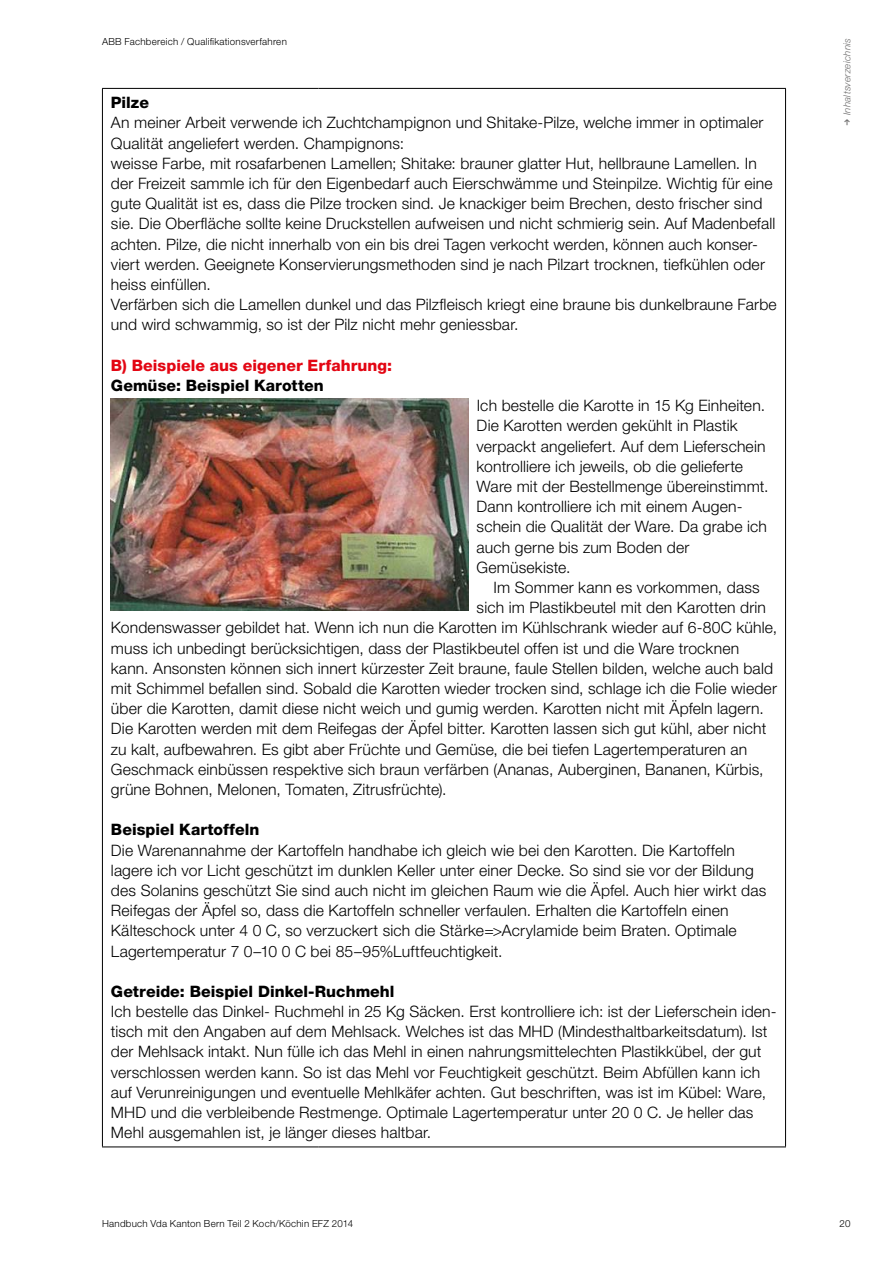
<style>
.page{position:relative;width:893px;height:1263px;background:#fff}
.page>*{position:absolute;margin:0;border:0;box-sizing:border-box;transform-origin:0 0}
.t1{font:300 15.75px/20.2px "Helvetica Neue LT Std";letter-spacing:.01em;color:#000}
.t2{font:800 15.75px "Helvetica Neue LT Std";color:#000}
.t3{font:800 15.75px "Helvetica Neue LT Std";letter-spacing:.005em;color:#e30613}
.t4{font:300 9.75px "Helvetica Neue LT Std";letter-spacing:.025em;color:#000}
.t5{font:italic 300 9.75px "Helvetica Neue LT Std";letter-spacing:.015em;color:#706f6f}
</style>
<div class="page">
<hr style="left:102px;top:88px;width:217px;height:1px;background:#000">
<hr style="left:102px;top:89px;width:1px;height:1057px;background:#000">
<hr style="left:319px;top:88px;width:467px;height:1px;background:#000">
<hr style="left:785px;top:89px;width:1px;height:1057px;background:#000">
<hr style="left:102px;top:1146px;width:217px;height:1px;background:#000">
<hr style="left:319px;top:1146px;width:467px;height:1px;background:#000">
<img style="left:111px;top:398px;width:357px;height:213px">
<p class="t4" style="left:102px;top:36px;width:186px">ABB Fachbereich / Qualifikationsverfahren</p>
<p class="t2" style="left:111px;top:93px;width:40px">Pilze</p>
<p class="t1" style="left:111px;top:112px;width:667px">An meiner Arbeit verwende ich Zuchtchampignon und Shitake-Pilze, welche immer in optimaler Qualität angeliefert werden. Champignons:<br>weisse Farbe, mit rosafarbenen Lamellen; Shitake: brauner glatter Hut, hellbraune Lamellen. In der Freizeit sammle ich für den Eigenbedarf auch Eierschwämme und Steinpilze. Wichtig für eine gute Qualität ist es, dass die Pilze trocken sind. Je knackiger beim Brechen, desto frischer sind sie. Die Oberfläche sollte keine Druckstellen aufweisen und nicht schmierig sein. Auf Madenbefall achten. Pilze, die nicht innerhalb von ein bis drei Tagen verkocht werden, können auch konser&shy;viert werden. Geeignete Konservierungsmethoden sind je nach Pilzart trocknen, tiefkühlen oder heiss einfüllen.<br>Verfärben sich die Lamellen dunkel und das Pilzfleisch kriegt eine braune bis dunkelbraune Farbe und wird schwammig, so ist der Pilz nicht mehr geniessbar.</p>
<p class="t3" style="left:111px;top:356px;width:283px">B) Beispiele aus eigener Erfahrung:</p>
<p class="t2" style="left:111px;top:376px;width:214px">Gemüse: Beispiel Karotten</p>
<p class="t1" style="left:477px;top:395px;width:293px">Ich bestelle die Karotte in 15 Kg Einheiten.<br>Die Karotten werden gekühlt in Plastik verpackt angeliefert. Auf dem Lieferschein kontrolliere ich jeweils, ob die gelieferte Ware mit der Bestellmenge übereinstimmt.<br>Dann kontrolliere ich mit einem Augen&shy;schein die Qualität der Ware. Da grabe ich auch gerne bis zum Boden der Gemüsekiste.</p>
<p class="t1" style="left:494px;top:577px;width:268px">Im Sommer kann es vorkommen, dass</p>
<p class="t1" style="left:477px;top:597px;width:291px">sich im Plastikbeutel mit den Karotten drin</p>
<p class="t1" style="left:111px;top:617px;width:668px">Kondenswasser gebildet hat. Wenn ich nun die Karotten im Kühlschrank wieder auf 6-80C kühle,</p>
<p class="t1" style="left:111px;top:637px;width:630px">muss ich unbedingt berücksichtigen, dass der Plastikbeutel offen ist und die Ware trocknen</p>
<p class="t1" style="left:111px;top:658px;width:664px">kann. Ansonsten können sich innert kürzester Zeit braune, faule Stellen bilden, welche auch bald</p>
<p class="t1" style="left:111px;top:678px;width:668px">mit Schimmel befallen sind. Sobald die Karotten wieder trocken sind, schlage ich die Folie wieder</p>
<p class="t1" style="left:111px;top:698px;width:654px">über die Karotten, damit diese nicht weich und gumig werden. Karotten nicht mit Äpfeln lagern.</p>
<p class="t1" style="left:111px;top:718px;width:657px">Die Karotten werden mit dem Reifegas der Äpfel bitter. Karotten lassen sich gut kühl, aber nicht</p>
<p class="t1" style="left:111px;top:738px;width:638px">zu kalt, aufbewahren. Es gibt aber Früchte und Gemüse, die bei tiefen Lagertemperaturen an</p>
<p class="t1" style="left:111px;top:759px;width:654px">Geschmack einbüssen respektive sich braun verfärben (Ananas, Auberginen, Bananen, Kürbis,</p>
<p class="t1" style="left:111px;top:779px;width:337px">grüne Bohnen, Melonen, Tomaten, Zitrusfrüchte).</p>
<p class="t2" style="left:111px;top:820px;width:150px">Beispiel Kartoffeln</p>
<p class="t1" style="left:111px;top:839px;width:657px">Die Warenannahme der Kartoffeln handhabe ich gleich wie bei den Karotten. Die Kartoffeln lagere ich vor Licht geschützt im dunklen Keller unter einer Decke. So sind sie vor der Bildung des Solanins geschützt Sie sind auch nicht im gleichen Raum wie die Äpfel. Auch hier wirkt das Reifegas der Äpfel so, dass die Kartoffeln schneller verfaulen. Erhalten die Kartoffeln einen Kälteschock unter 4 0 C, so verzuckert sich die Stärke=&gt;Acrylamide beim Braten. Optimale Lagertemperatur 7 0–10 0 C bei 85–95%Luftfeuchtigkeit.</p>
<p class="t2" style="left:111px;top:982px;width:285px">Getreide: Beispiel Dinkel-Ruchmehl</p>
<p class="t1" style="left:111px;top:1001px;width:667px">Ich bestelle das Dinkel- Ruchmehl in 25 Kg Säcken. Erst kontrolliere ich: ist der Lieferschein iden&shy;tisch mit den Angaben auf dem Mehlsack. Welches ist das MHD (Mindesthaltbarkeitsdatum). Ist der Mehlsack intakt. Nun fülle ich das Mehl in einen nahrungsmittelechten Plastikkübel, der gut verschlossen werden kann. So ist das Mehl vor Feuchtigkeit geschützt. Beim Abfüllen kann ich auf Verunreinigungen und eventuelle Mehlkäfer achten. Gut beschriften, was ist im Kübel: Ware, MHD und die verbleibende Restmenge. Optimale Lagertemperatur unter 20 0 C. Je heller das Mehl ausgemahlen ist, je länger dieses haltbar.</p>
<p class="t4" style="left:102px;top:1218px;width:253px">Handbuch Vda Kanton Bern Teil 2 Koch/Köchin EFZ 2014</p>
<p class="t5" style="left:841px;top:115px;width:79px;rotate:-90deg">Inhaltsverzeichnis</p>
<p class="t4" style="left:839px;top:1218px;width:12px">20</p>
</div>
